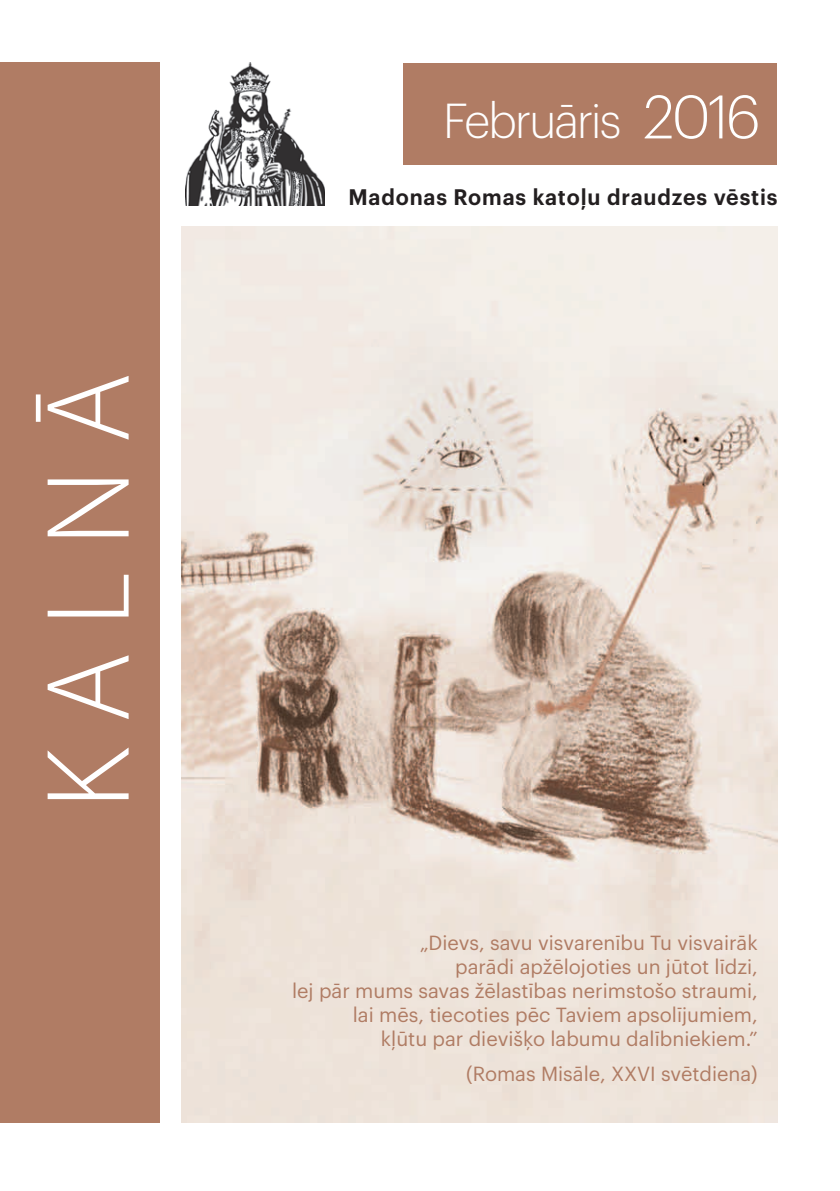
<style>
.page{position:relative;width:840px;height:1191px;background:#fff}
.page>*{position:absolute;margin:0;border:0;box-sizing:border-box;transform-origin:0 0}
.t1{font:300 120px "Myriad Pro";color:#fff}
.t2{font:300 48px "Graphik";letter-spacing:-.04em;color:#fff}
.t3{font:600 22px "Graphik";letter-spacing:.04em;color:#231f20}
.t4{font:20px/24px "Graphik";color:#b07c64;text-align:right}
.s1{font-size:60px}
</style>
<div class="page">
<img style="left:181px;top:227px;width:596px;height:896px">
<div style="left:0;top:62px;width:159px;height:1061px;background:#b07c64"></div>
<div style="left:402px;top:63px;width:374px;height:102px;background:#b07c64"></div>
<img style="left:185px;top:62px;width:140px;height:144px">
<h1 class="t1" style="left:16px;top:809px;width:437px;rotate:-90deg">K A L N Ā</h1>
<h2 class="t2" style="left:443px;top:86px;width:319px">Februāris <span class="s1">2016</span></h2>
<p class="t3" style="left:348px;top:180px;width:430px">Madonas Romas katoļu draudzes vēstis</p>
<p class="t4" style="left:292px;top:929px;width:467px">„Dievs, savu visvarenību Tu visvairāk<br>parādi apžēlojoties un jūtot līdzi,<br>lej pār mums savas žēlastības nerimstošo straumi, lai mēs, tiecoties pēc Taviem apsolījumiem,<br>kļūtu par dievišķo labumu dalībniekiem.”</p>
<p class="t4" style="left:466px;top:1060px;width:293px">(Romas Misāle, XXVI svētdiena)</p>
</div>
